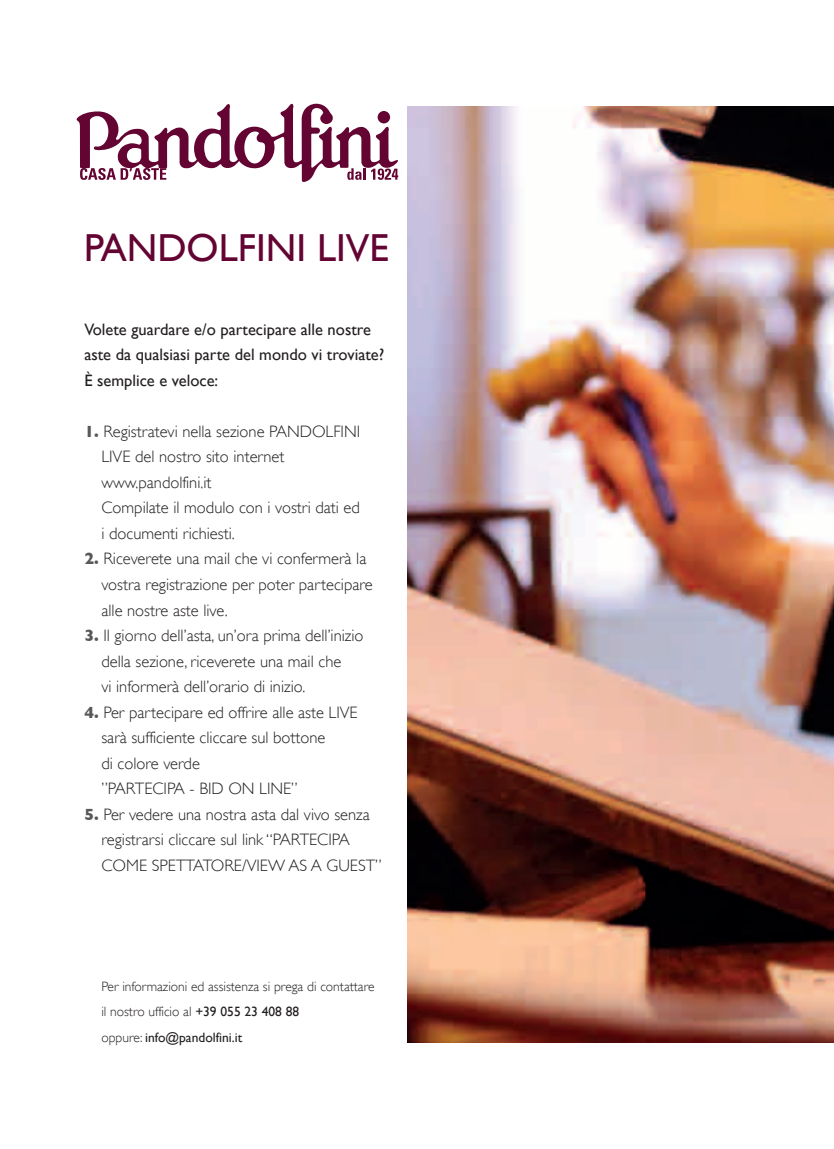
<style>
.page{position:relative;width:834px;height:1149px;background:#fff}
.page>*{position:absolute;margin:0;border:0;box-sizing:border-box;transform-origin:0 0}
.t1{font:39px "Gill Sans";color:#630432}
.t2{font:300 16.5px/25.5px "Gill Sans";color:#231f20}
.t3{font:16.5px/25.5px "Gill Sans";color:#231f20}
.t4{font:300 13.5px/25.5px "Gill Sans";color:#231f20}
.s1{font-weight:700;color:#57585a}
.s2{font-weight:400}
</style>
<div class="page">
<img style="left:407px;top:106px;width:426px;height:936px">
<svg style="left:76px;top:103px;width:322px;height:79px"></svg>
<h1 class="t1" style="left:84px;top:225px;width:302px">PANDOLFINI LIVE</h1>
<p class="t3" style="left:84px;top:316px;width:301px">Volete guardare e/o partecipare alle nostre aste da qualsiasi parte del mondo vi troviate?<br>È semplice e veloce:</p>
<p class="t2" style="left:101px;top:418px;width:260px;text-indent:-17px"><span class="s1">1.</span> Registratevi nella sezione PANDOLFINI<br>LIVE del nostro sito internet www.pandolfini.it<br>Compilate il modulo con i vostri dati ed i documenti richiesti.</p>
<p class="t2" style="left:101px;top:546px;width:273px;text-indent:-17px"><span class="s1">2.</span> Riceverete una mail che vi confermerà la vostra registrazione per poter partecipare alle nostre aste live.</p>
<p class="t2" style="left:101px;top:622px;width:263px;text-indent:-17px"><span class="s1">3.</span> Il giorno dell’asta, un’ora prima dell’inizio della sezione, riceverete una mail che<br>vi informerà dell’orario di inizio.</p>
<p class="t2" style="left:101px;top:699px;width:258px;text-indent:-17px"><span class="s1">4.</span> Per partecipare ed offrire alle aste LIVE sarà sufficiente cliccare sul bottone<br>di colore verde<br>”PARTECIPA - BID ON LINE”</p>
<p class="t2" style="left:101px;top:801px;width:282px;text-indent:-17px"><span class="s1">5.</span> Per vedere una nostra asta dal vivo senza registrarsi cliccare sul link “PARTECIPA<br>COME SPETTATORE/VIEW AS A GUEST”</p>
<p class="t4" style="left:101px;top:973px;width:275px">Per informazioni ed assistenza si prega di contattare il nostro ufficio al <span class="s2">+39 055 23 408 88<br></span>oppure: <span class="s2">info@pandolfini.it</span></p>
</div>
